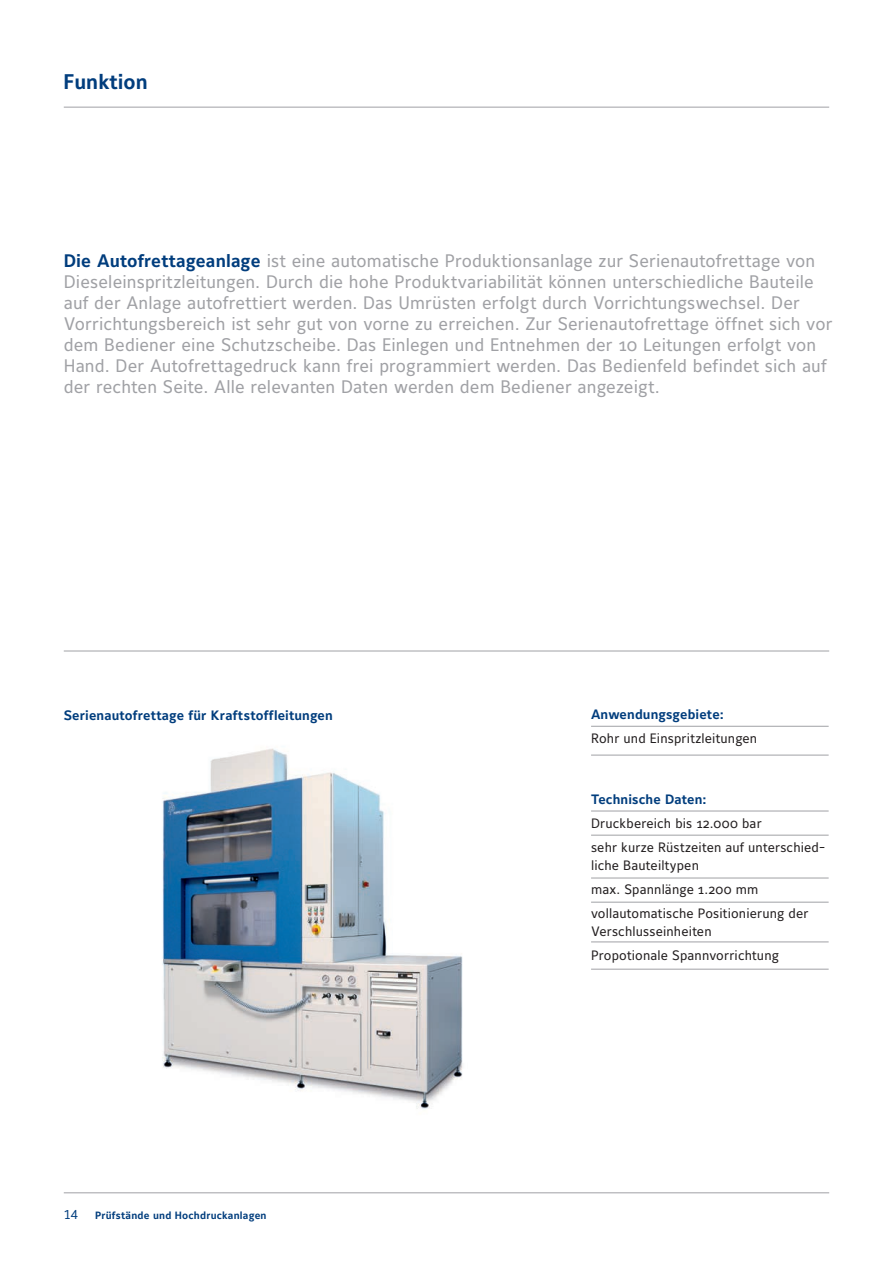
<style>
.page{position:relative;width:893px;height:1263px;background:#fff}
.page>*{position:absolute;margin:0;border:0;box-sizing:border-box;transform-origin:0 0}
.t1{font:700 21px "Maurea";color:#013d7d}
.t2{font:18px/21px "Maurea";letter-spacing:.005em;color:#a0a1a5}
.t3{font:13.5px/24px "Maurea";letter-spacing:.01em;color:#231f20}
.t4{font:700 13.5px "Maurea";letter-spacing:.01em;color:#013d7d}
.t5{font:12.75px "Maurea Regular Caps Tf";color:#013d7d}
.t6{font:700 10.5px "Maurea";letter-spacing:.02em;color:#013d7d}
.s1{font-weight:700;color:#013d7d}
</style>
<div class="page">
<hr style="left:64px;top:107px;width:765px;height:1px;background:#a0a1a5">
<hr style="left:64px;top:1192px;width:765px;height:1px;background:#a0a1a5">
<hr style="left:591px;top:726px;width:238px;height:1px;background:#a0a1a5">
<hr style="left:591px;top:755px;width:238px;height:1px;background:#a0a1a5">
<img style="left:162px;top:748px;width:301px;height:361px">
<hr style="left:591px;top:969px;width:238px;height:1px;background:#a0a1a5">
<hr style="left:64px;top:651px;width:765px;height:1px;background:#a0a1a5">
<hr style="left:591px;top:811px;width:238px;height:1px;background:#a0a1a5">
<hr style="left:591px;top:835px;width:238px;height:1px;background:#a0a1a5">
<hr style="left:591px;top:878px;width:238px;height:1px;background:#a0a1a5">
<hr style="left:591px;top:902px;width:238px;height:1px;background:#a0a1a5">
<hr style="left:591px;top:941px;width:238px;height:1px;background:#a0a1a5">
<p class="t1" style="left:64px;top:70px;width:86px">Funktion</p>
<p class="t2" style="left:64px;top:252px;width:770px"><span class="s1">Die Autofrettageanlage</span> ist eine automatische Produktionsanlage zur Serienautofrettage von Dieseleinspritzleitungen. Durch die hohe Produktvariabilität können unterschiedliche Bauteile auf der Anlage autofrettiert werden. Das Umrüsten erfolgt durch Vorrichtungswechsel. Der Vorrichtungsbereich ist sehr gut von vorne zu erreichen. Zur Serienautofrettage öffnet sich vor dem Bediener eine Schutzscheibe. Das Einlegen und Entnehmen der 10 Leitungen erfolgt von Hand. Der Autofrettagedruck kann frei programmiert werden. Das Bedienfeld befindet sich auf der rechten Seite. Alle relevanten Daten werden dem Bediener angezeigt.</p>
<p class="t4" style="left:64px;top:708px;width:271px">Serienautofrettage für Kraftstoffleitungen</p>
<p class="t5" style="left:64px;top:1207px;width:16px">14</p>
<p class="t6" style="left:95px;top:1209px;width:173px">Prüfstände und Hochdruckanlagen</p>
<p class="t4" style="left:591px;top:706px;width:134px">Anwendungsgebiete:</p>
<p class="t3" style="left:591px;top:727px;width:168px">Rohr und Einspritzleitungen</p>
<p class="t4" style="left:591px;top:791px;width:117px">Technische Daten:</p>
<p class="t3" style="left:591px;top:812px;width:236px">Druckbereich bis 12.000 bar<br>sehr kurze Rüstzeiten auf unterschied-</p>
<p class="t3" style="left:591px;top:854px;width:219px">liche Bauteiltypen<br>max. Spannlänge 1.200 mm vollautomatische Positionierung der</p>
<p class="t3" style="left:591px;top:920px;width:189px">Verschlusseinheiten<br>Propotionale Spannvorrichtung</p>
</div>
